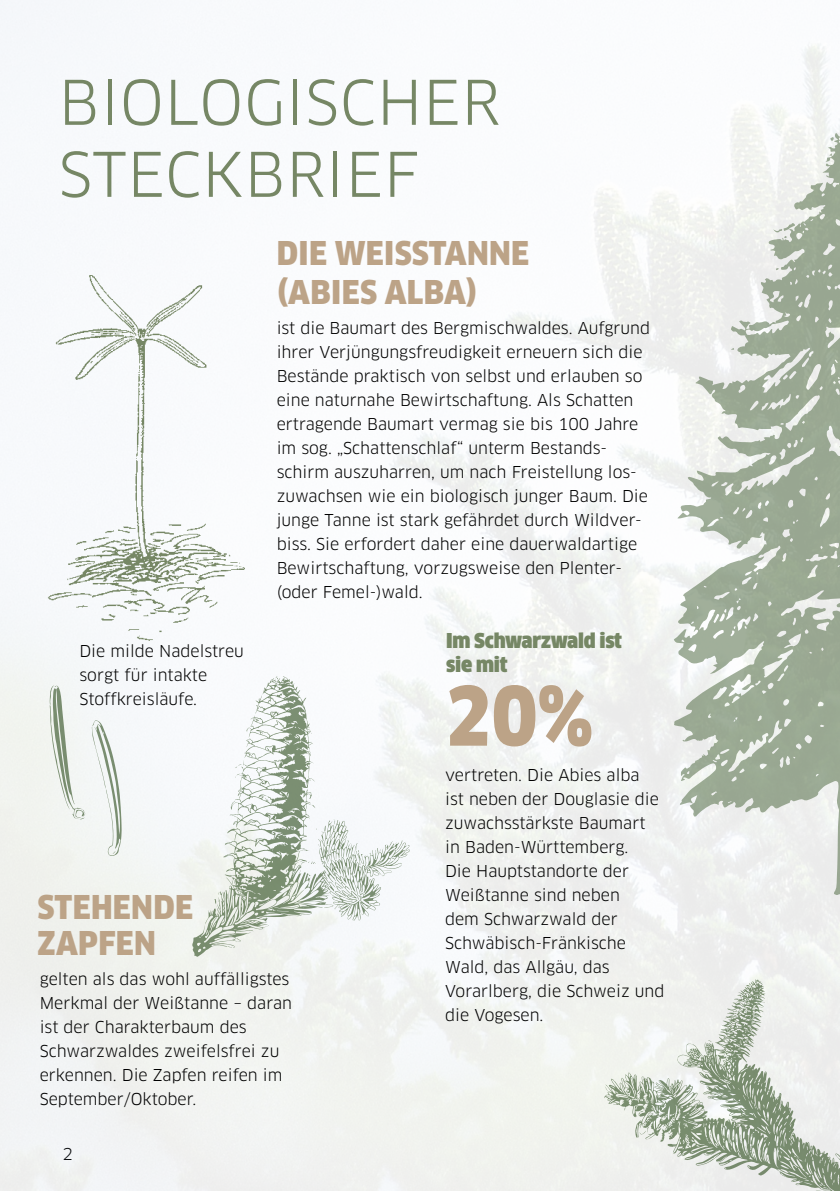
<style>
.page{position:relative;width:840px;height:1191px;background:#fff}
.page>*{position:absolute;margin:0;border:0;box-sizing:border-box;transform-origin:0 0}
.t1{font:900 80px "Clan OT";color:#bca387;scale:.91 1}
.t2{font:60px/72px "Clan Pro";letter-spacing:.01em;color:#768765}
.t3{font:900 32px/36px "Clan Pro Narr";letter-spacing:.01em;color:#bca387}
.t4{font:20px/24px "Clan OT Narr Ultra";letter-spacing:-.01em;color:#768765}
.t5{font:16px/24px "Clan Pro";color:#000}
</style>
<div class="page">
<img style="left:0;top:0;width:839px;height:1191px">
<svg style="left:189px;top:678px;width:152px;height:279px;fill:#f3f6f4"></svg>
<svg style="left:251px;top:718px;width:12px;height:8px"></svg>
<svg style="left:334px;top:882px;width:7px;height:10px"></svg>
<svg style="left:229px;top:798px;width:14px;height:20px"></svg>
<svg style="left:227px;top:938px;width:14px;height:9px"></svg>
<svg style="left:235px;top:752px;width:24px;height:25px"></svg>
<svg style="left:275px;top:676px;width:12px;height:3px"></svg>
<svg style="left:278px;top:838px;width:8px;height:7px"></svg>
<svg style="left:265px;top:857px;width:2px;height:8px"></svg>
<svg style="left:301px;top:815px;width:32px;height:37px"></svg>
<svg style="left:245px;top:879px;width:8px;height:5px"></svg>
<svg style="left:673px;top:133px;width:166px;height:765px"></svg>
<svg style="left:829px;top:136px;width:4px;height:6px"></svg>
<svg style="left:772px;top:223px;width:22px;height:15px"></svg>
<svg style="left:50px;top:685px;width:72px;height:171px"></svg>
<img style="left:46px;top:276px;width:198px;height:369px">
<svg style="left:603px;top:979px;width:236px;height:212px;fill:#eeeeed"></svg>
<svg style="left:726px;top:1012px;width:11px;height:4px"></svg>
<svg style="left:604px;top:1085px;width:3px;height:6px"></svg>
<svg style="left:736px;top:983px;width:14px;height:15px"></svg>
<svg style="left:638px;top:1124px;width:17px;height:15px"></svg>
<svg style="left:638px;top:1108px;width:15px;height:6px"></svg>
<svg style="left:709px;top:1131px;width:2px;height:7px"></svg>
<svg style="left:689px;top:1109px;width:12px;height:6px"></svg>
<svg style="left:685px;top:1138px;width:3px;height:9px"></svg>
<svg style="left:663px;top:1116px;width:11px;height:18px"></svg>
<svg style="left:637px;top:1093px;width:10px;height:9px"></svg>
<svg style="left:622px;top:1090px;width:7px;height:20px"></svg>
<svg style="left:732px;top:1134px;width:22px;height:19px"></svg>
<svg style="left:660px;top:1103px;width:5px;height:3px"></svg>
<h2 class="t2" style="left:58px;top:67px;width:443px">BIOLOGISCHER<br>STECKBRIEF</h2>
<p class="t5" style="left:79px;top:639px;width:166px">Die milde Nadelstreu sorgt für intakte<br>Stoffkreisläufe.</p>
<h3 class="t3" style="left:276px;top:235px;width:254px;line-height:38.4px">DIE WEISSTANNE (ABIES ALBA)</h3>
<p class="t5" style="left:276px;top:316px;width:375px">ist die Baumart des Bergmischwaldes. Aufgrund ihrer Verjüngungsfreudigkeit erneuern sich die Bestände praktisch von selbst und erlauben so eine naturnahe Bewirtschaftung. Als Schatten ertragende Baumart vermag sie bis 100 Jahre im sog. „Schattenschlaf“ unterm Bestands&shy;schirm auszuharren, um nach Freistellung los&shy;zuwachsen wie ein biologisch junger Baum. Die junge Tanne ist stark gefährdet durch Wildver&shy;biss. Sie erfordert daher eine dauerwaldartige Bewirtschaftung, vorzugsweise den Plenter-(oder Femel-)wald.</p>
<p class="t4" style="left:446px;top:629px;width:177px">Im Schwarzwald ist sie mit</p>
<h1 class="t1" style="left:445px;top:668px;width:164px">20%</h1>
<h3 class="t3" style="left:38px;top:889px;width:157px">STEHENDE<br>ZAPFEN</h3>
<p class="t5" style="left:40px;top:966px;width:254px">gelten als das wohl auffälligstes<br>Merkmal der Weißtanne – daran ist der Charakterbaum des<br>Schwarzwaldes zweifelsfrei zu erkennen. Die Zapfen reifen im<br>September/Oktober.</p>
<p class="t5" style="left:62px;top:1142px;width:12px">2</p>
<p class="t5" style="left:445px;top:762px;width:221px">vertreten. Die Abies alba<br>ist neben der Douglasie die zuwachsstärkste Baumart<br>in Baden-Württemberg.<br>Die Hauptstandorte der<br>Weißtanne sind neben<br>dem Schwarzwald der<br>Schwäbisch-Fränkische<br>Wald, das Allgäu, das<br>Vorarlberg, die Schweiz und die Vogesen.</p>
</div>
